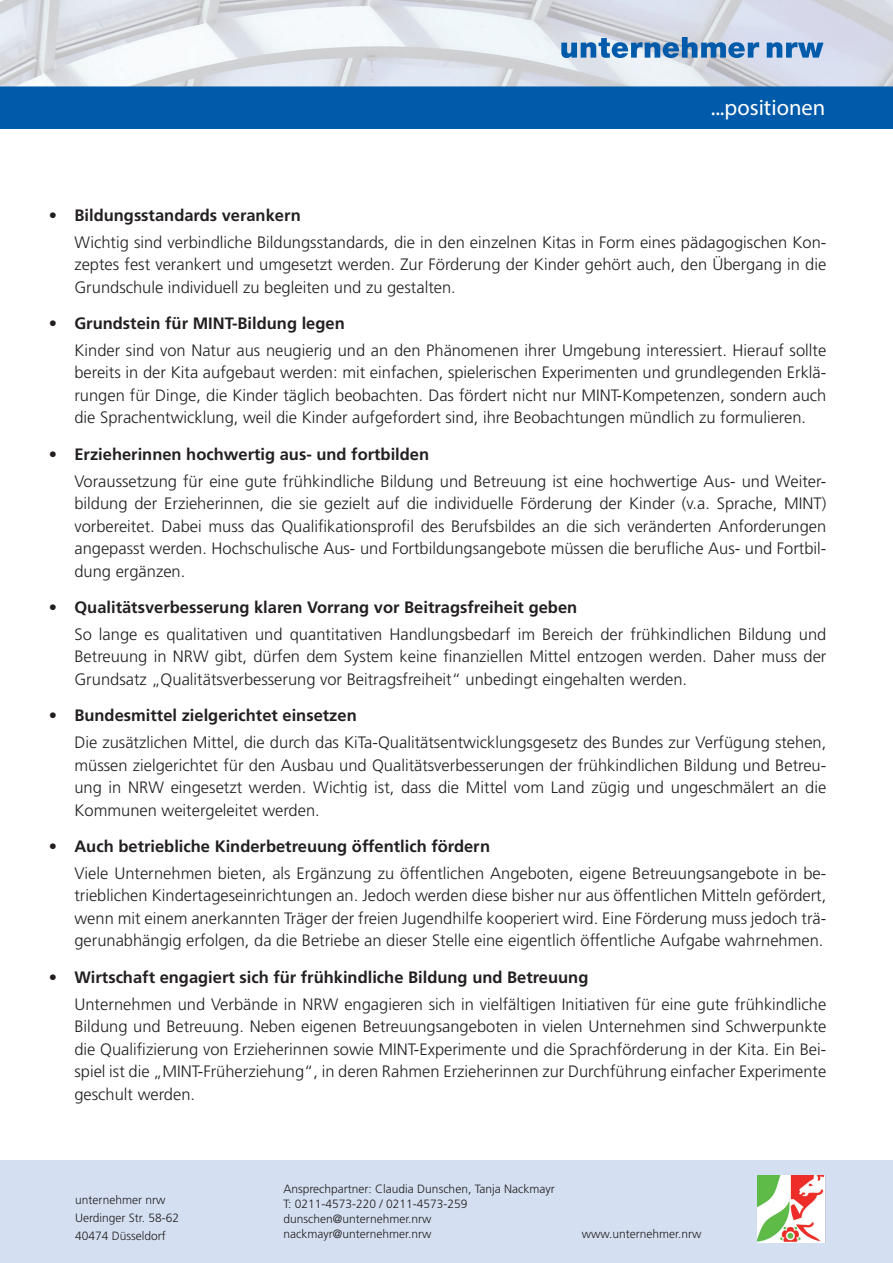
<style>
.page{position:relative;width:893px;height:1263px;background:#fff}
.page>*{position:absolute;margin:0;border:0;box-sizing:border-box;transform-origin:0 0}
.t1{font:22.5px "Myriad Pro";color:#fff}
.Fließtext_eingerückt{font:300 16.5px/22.5px "Frutiger LT Std";color:#231f20;text-align:justify}
.t2{font:700 16.5px "Frutiger LT Std";color:#231f20}
.t3{font:300 12px/18px "Frutiger LT Std";color:#231f20}
</style>
<div class="page">
<img style="left:0;top:0;width:893px;height:86px">
<div style="left:0;top:86px;width:893px;height:43px;background:#015aaa"></div>
<svg style="left:561px;top:38px;width:198px;height:20px;background:#6d9bc6"></svg>
<svg style="left:767px;top:42px;width:56px;height:16px"></svg>
<div style="left:0;top:1161px;width:893px;height:102px;background:#d4e0f1"></div>
<svg style="left:757px;top:1175px;width:68px;height:68px;background:#d4c3a7"></svg>
<h1 class="t1" style="left:711px;top:93px;width:116px">...positionen</h1>
<p class="t2" style="left:49px;top:205px;width:253px">• Bildungsstandards verankern</p>
<p class="Fließtext_eingerückt" style="left:74px;top:231px;width:753px">Wichtig sind verbindliche Bildungsstandards, die in den einzelnen Kitas in Form eines pädagogischen Kon&shy;zeptes fest verankert und umgesetzt werden. Zur Förderung der Kinder gehört auch, den Übergang in die Grundschule individuell zu begleiten und zu gestalten.</p>
<p class="t2" style="left:49px;top:314px;width:297px">• Grundstein für MINT-Bildung legen</p>
<p class="Fließtext_eingerückt" style="left:74px;top:339px;width:753px">Kinder sind von Natur aus neugierig und an den Phänomenen ihrer Umgebung interessiert. Hierauf sollte bereits in der Kita aufgebaut werden: mit einfachen, spielerischen Experimenten und grundlegenden Erklä&shy;rungen für Dinge, die Kinder täglich beobachten. Das fördert nicht nur MINT-Kompetenzen, sondern auch die Sprachentwicklung, weil die Kinder aufgefordert sind, ihre Beobachtungen mündlich zu formulieren.</p>
<p class="t2" style="left:49px;top:444px;width:382px">• Erzieherinnen hochwertig aus- und fortbilden</p>
<p class="Fließtext_eingerückt" style="left:74px;top:470px;width:753px">Voraussetzung für eine gute frühkindliche Bildung und Betreuung ist eine hochwertige Aus- und Weiter&shy;bildung der Erzieherinnen, die sie gezielt auf die individuelle Förderung der Kinder (v.a. Sprache, MINT) vorbereitet. Dabei muss das Qualifikationsprofil des Berufsbildes an die sich veränderten Anforderungen angepasst werden. Hochschulische Aus- und Fortbildungsangebote müssen die berufliche Aus- und Fortbil&shy;dung ergänzen.</p>
<p class="t2" style="left:49px;top:598px;width:530px">• Qualitätsverbesserung klaren Vorrang vor Beitragsfreiheit geben</p>
<p class="Fließtext_eingerückt" style="left:74px;top:623px;width:753px">So lange es qualitativen und quantitativen Handlungsbedarf im Bereich der frühkindlichen Bildung und Betreuung in NRW gibt, dürfen dem System keine finanziellen Mittel entzogen werden. Daher muss der Grundsatz „Qualitätsverbesserung vor Beitragsfreiheit“ unbedingt eingehalten werden.</p>
<p class="t2" style="left:49px;top:706px;width:309px">• Bundesmittel zielgerichtet einsetzen</p>
<p class="Fließtext_eingerückt" style="left:74px;top:731px;width:753px">Die zusätzlichen Mittel, die durch das KiTa-Qualitätsentwicklungsgesetz des Bundes zur Verfügung stehen, müssen zielgerichtet für den Ausbau und Qualitätsverbesserungen der frühkindlichen Bildung und Betreu&shy;ung in NRW eingesetzt werden. Wichtig ist, dass die Mittel vom Land zügig und ungeschmälert an die Kommunen weitergeleitet werden.</p>
<p class="t2" style="left:49px;top:837px;width:443px">• Auch betriebliche Kinderbetreuung öffentlich fördern</p>
<p class="Fließtext_eingerückt" style="left:74px;top:862px;width:753px">Viele Unternehmen bieten, als Ergänzung zu öffentlichen Angeboten, eigene Betreuungsangebote in be&shy;trieblichen Kindertageseinrichtungen an. Jedoch werden diese bisher nur aus öffentlichen Mitteln gefördert, wenn mit einem anerkannten Träger der freien Jugendhilfe kooperiert wird. Eine Förderung muss jedoch trä&shy;gerunabhängig erfolgen, da die Betriebe an dieser Stelle eine eigentlich öffentliche Aufgabe wahrnehmen.</p>
<p class="t2" style="left:49px;top:967px;width:541px">• Wirtschaft engagiert sich für frühkindliche Bildung und Betreuung</p>
<p class="Fließtext_eingerückt" style="left:74px;top:993px;width:753px">Unternehmen und Verbände in NRW engagieren sich in vielfältigen Initiativen für eine gute frühkindliche Bildung und Betreuung. Neben eigenen Betreuungsangeboten in vielen Unternehmen sind Schwerpunkte die Qualifizierung von Erzieherinnen sowie MINT-Experimente und die Sprachförderung in der Kita. Ein Bei&shy;spiel ist die „MINT-Früherziehung“, in deren Rahmen Erzieherinnen zur Durchführung einfacher Experimente geschult werden.</p>
<p class="t3" style="left:75px;top:1191px;width:92px">unternehmer nrw</p>
<p class="t3" style="left:75px;top:1209px;width:106px">Uerdinger Str. 58-62</p>
<p class="t3" style="left:75px;top:1227px;width:92px">40474 Düsseldorf</p>
<p class="t3" style="left:283px;top:1180px;width:277px;text-indent:92px">Johannes Pöttering, Tanja Nackmayr<br>T: 0211-4573-259<br>F: 0211-451370</p>
<p class="t3" style="left:283px;top:1228px;width:132px">presse@unternehmer.nrw</p>
<p class="t3" style="left:541px;top:1228px;width:121px">www.unternehmer.nrw</p>
<p class="t3" style="left:283px;top:1180px;width:273px">Ansprechpartner: Claudia Dunschen, Tanja Nackmayr</p>
<p class="t3" style="left:283px;top:1195px;width:186px">T: 0211-4573-220 / 0211-4573-259</p>
<p class="t3" style="left:283px;top:1210px;width:150px">dunschen@unternehmer.nrw</p>
<p class="t3" style="left:283px;top:1225px;width:150px">nackmayr@unternehmer.nrw</p>
<p class="t3" style="left:582px;top:1225px;width:121px">www.unternehmer.nrw</p>
</div>
